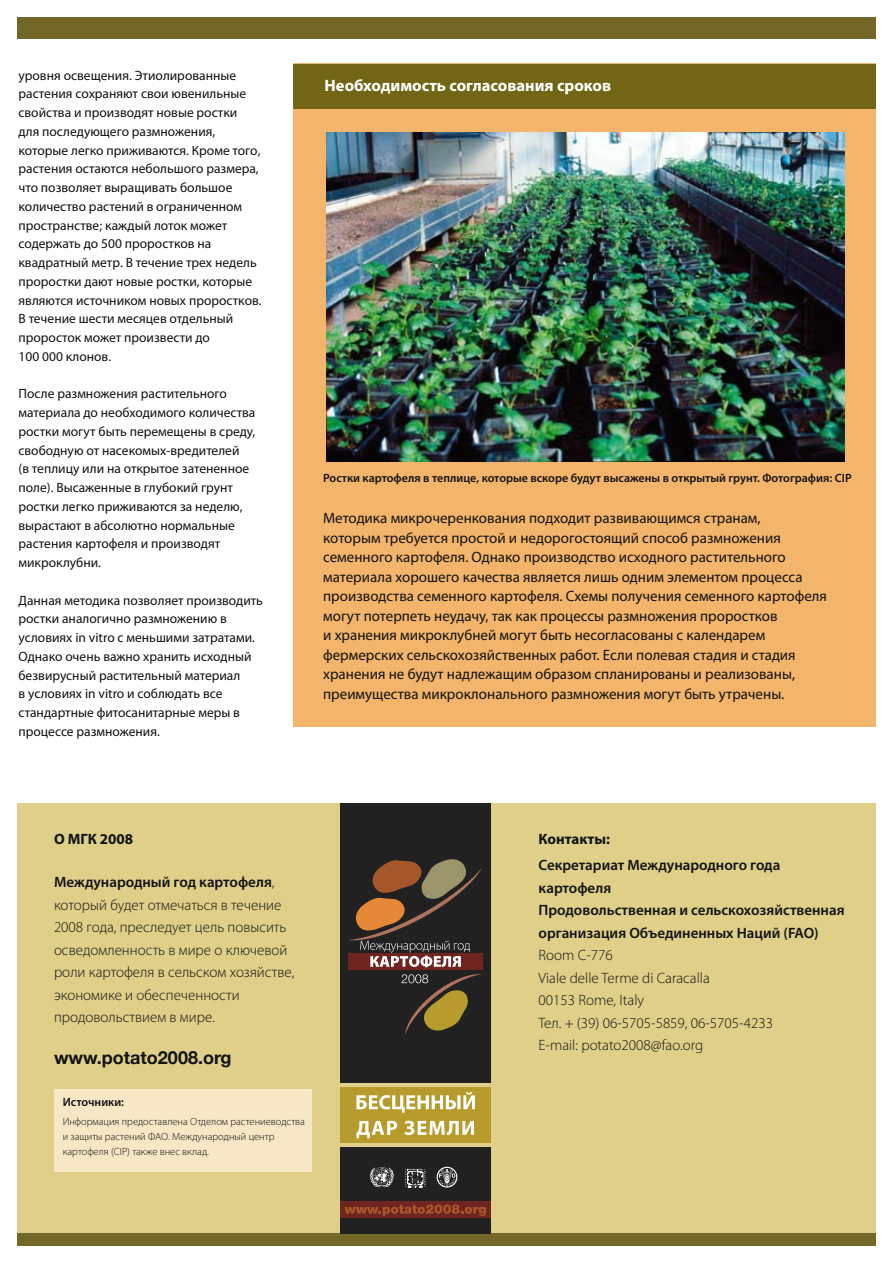
<style>
.page{position:relative;width:893px;height:1263px;background:#fff}
.page>*{position:absolute;margin:0;border:0;box-sizing:border-box;transform-origin:0 0}
.t1{font:700 18px "Helvetica Neue";color:#121212}
.t2{font:700 16.5px "Myriad Pro";color:#fff}
.t3{font:15px/19.5px "Myriad Pro";color:#121212}
.t4{font:300 15px/22.5px "Myriad Pro";color:#121212}
.t5{font:600 15px/22.5px "Myriad Pro";color:#121212}
.t6{font:700 15px "Myriad Pro";color:#121212}
.t7{font:13.5px/18.8px "Myriad Pro";color:#121212}
.t8{font:600 12px "Myriad Pro";color:#121212}
.t9{font:300 10.5px/15px "Myriad Pro";color:#121212}
.s1{font-weight:600}
</style>
<div class="page">
<div style="left:17px;top:17px;width:859px;height:22px;background:#736827"></div>
<div style="left:293px;top:64px;width:583px;height:663px;background:#f3b56b"></div>
<div style="left:293px;top:64px;width:583px;height:44px;background:#726515"></div>
<div style="left:17px;top:803px;width:859px;height:443px;background:#e0cf89"></div>
<div style="left:17px;top:1233px;width:859px;height:13px;background:#736827"></div>
<img style="left:326px;top:133px;width:518px;height:329px">
<div style="left:340px;top:1087px;width:150px;height:56px;background:#b79b2c"></div>
<svg style="left:356px;top:1092px;width:119px;height:21px"></svg>
<svg style="left:356px;top:1121px;width:41px;height:17px"></svg>
<svg style="left:405px;top:1121px;width:69px;height:14px"></svg>
<div style="left:340px;top:804px;width:150px;height:279px;background:#222122"></div>
<div style="left:340px;top:1147px;width:150px;height:86px;background:#222122"></div>
<div style="left:340px;top:1201px;width:150px;height:17px;background:#6e241f"></div>
<svg style="left:437px;top:1167px;width:20px;height:20px"></svg>
<svg style="left:370px;top:1167px;width:24px;height:20px"></svg>
<svg style="left:405px;top:1169px;width:21px;height:19px"></svg>
<svg style="left:344px;top:1204px;width:142px;height:12px"></svg>
<div style="left:348px;top:953px;width:134px;height:17px;background:#6e241f"></div>
<svg style="left:401px;top:974px;width:81px;height:61px"></svg>
<svg style="left:348px;top:859px;width:134px;height:108px"></svg>
<div style="left:54px;top:1089px;width:258px;height:82px;background:#f7e7c5"></div>
<p class="t7" style="left:19px;top:65px;width:245px">уровня освещения. Этиолированные растения сохраняют свои ювенильные свойства и производят новые ростки для последующего размножения, которые легко приживаются. Кроме того, растения остаются небольшого размера, что позволяет выращивать большое количество растений в ограниченном пространстве; каждый лоток может содержать до 500 проростков на квадратный метр. В течение трех недель проростки дают новые ростки, которые являются источником новых проростков.<br>В течение шести месяцев отдельный проросток может произвести до<br>100 000 клонов.</p>
<p class="t7" style="left:19px;top:384px;width:238px">После размножения растительного материала до необходимого количества ростки могут быть перемещены в среду, свободную от насекомых-вредителей<br>(в теплицу или на открытое затененное поле). Высаженные в глубокий грунт ростки легко приживаются за неделю, вырастают в абсолютно нормальные растения картофеля и производят микроклубни.</p>
<p class="t7" style="left:19px;top:591px;width:246px">Данная методика позволяет производить ростки аналогично размножению в условиях in vitro с меньшими затратами.<br>Однако очень важно хранить исходный безвирусный растительный материал<br>в условиях in vitro и соблюдать все стандартные фитосанитарные меры в процессе размножения.</p>
<p class="t2" style="left:325px;top:75px;width:288px">Необходимость согласования сроков</p>
<p class="t8" style="left:323px;top:470px;width:530px">Ростки картофеля в теплице, которые вскоре будут высажены в открытый грунт. Фотография: CIP</p>
<p class="t3" style="left:323px;top:508px;width:505px">Методика микрочеренкования подходит развивающимся странам,<br>которым требуется простой и недорогостоящий способ размножения семенного картофеля. Однако производство исходного растительного материала хорошего качества является лишь одним элементом процесса производства семенного картофеля. Схемы получения семенного картофеля могут потерпеть неудачу, так как процессы размножения проростков<br>и хранения микроклубней могут быть несогласованы с календарем фермерских сельскохозяйственных работ. Если полевая стадия и стадия хранения не будут надлежащим образом спланированы и реализованы, преимущества микроклонального размножения могут быть утрачены.</p>
<p class="t6" style="left:54px;top:829px;width:81px">О МГК 2008</p>
<p class="t4" style="left:54px;top:871px;width:242px"><span class="s1">Международный год картофеля</span>, который будет отмечаться в течение<br>2008 года, преследует цель повысить осведомленность в мире о ключевой роли картофеля в сельском хозяйстве, экономике и обеспеченности продовольствием в мире.</p>
<h1 class="t1" style="left:54px;top:1046px;width:179px">www.potato2008.org</h1>
<p class="t8" style="left:63px;top:1094px;width:63px">Источники:</p>
<p class="t9" style="left:63px;top:1114px;width:244px">Информация предоставлена Отделом растениеводства и защиты растений ФАО. Международный центр картофеля (СIP) также внес вклад.</p>
<p class="t6" style="left:539px;top:829px;width:73px">Контакты:</p>
<p class="t5" style="left:539px;top:854px;width:308px">Секретариат Международного года картофеля<br>Продовольственная и сельскохозяйственная организация Объединенных Наций (FAO)</p>
<p class="t4" style="left:539px;top:944px;width:236px">Room C-776<br>Viale delle Terme di Caracalla<br>00153 Rome, Italy<br>Тел. + (39) 06-5705-5859, 06-5705-4233<br>E-mail: potato2008@fao.org</p>
</div>
